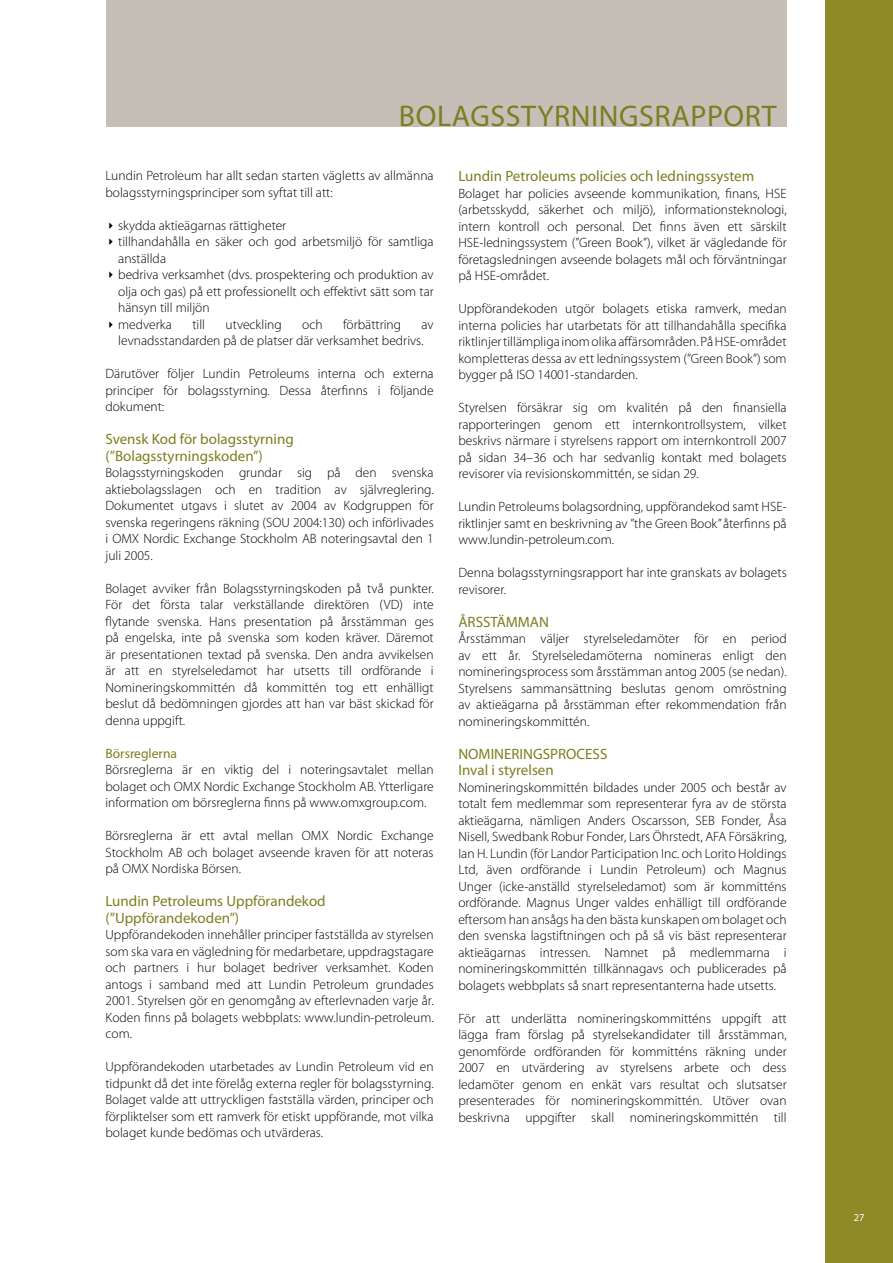
<style>
.page{position:relative;width:893px;height:1263px;background:#fff}
.page>*{position:absolute;margin:0;border:0;box-sizing:border-box;transform-origin:0 0}
.t1{font:30px "Myriad Pro";letter-spacing:.02em;color:#7e7d21}
.t2{font:15px/16.5px "Myriad Pro";color:#7e7d21}
.t3{font:300 13.5px/16.5px "Myriad Pro";color:#000;text-align:justify}
.t4{font:13.5px "Myriad Pro";color:#7e7d21}
.t5{font:10.5px "Myriad Pro";color:#fff}
</style>
<div class="page">
<div style="left:825px;top:0;width:68px;height:1263px;background:#8d8a27"></div>
<div style="left:106px;top:0;width:681px;height:126px;background:#c6bfb8"></div>
<h1 class="t1" style="left:399px;top:98px;width:379px">BOLAGSSTYRNINGSRAPPORT</h1>
<p class="t3" style="left:105px;top:167px;width:330px">Lundin Petroleum har allt sedan starten vägletts av allmänna bolagsstyrningsprinciper som syftat till att:</p>
<p class="t3" style="left:105px;top:217px;width:182px">✔ skydda aktieägarnas rättigheter</p>
<p class="t3" style="left:118px;top:233px;width:317px;text-indent:-13px">✔ tillhandahålla en säker och god arbetsmiljö för samtliga anställda</p>
<p class="t3" style="left:118px;top:266px;width:317px;text-indent:-13px">✔ bedriva verksamhet (dvs. prospektering och produktion av olja och gas) på ett professionellt och effektivt sätt som tar hänsyn till miljön</p>
<p class="t3" style="left:105px;top:316px;width:68px">✔ medverka</p>
<p class="t3" style="left:192px;top:316px;width:14px">till</p>
<p class="t3" style="left:226px;top:316px;width:58px">utveckling</p>
<p class="t3" style="left:302px;top:316px;width:22px">och</p>
<p class="t3" style="left:343px;top:316px;width:60px">förbättring</p>
<p class="t3" style="left:118px;top:316px;width:317px;text-indent:303px">av levnadsstandarden på de platser där verksamhet bedrivs.</p>
<p class="t3" style="left:105px;top:365px;width:330px">Därutöver följer Lundin Petroleums interna och externa principer för bolagsstyrning. Dessa återfinns i följande dokument:</p>
<p class="t2" style="left:105px;top:431px;width:190px">Svensk Kod för bolagsstyrning (”Bolagsstyrningskoden”)</p>
<p class="t3" style="left:105px;top:464px;width:330px">Bolagsstyrningskoden grundar sig på den svenska aktiebolagsslagen och en tradition av självreglering.<br>Dokumentet utgavs i slutet av 2004 av Kodgruppen för svenska regeringens räkning (SOU 2004:130) och införlivades i OMX Nordic Exchange Stockholm AB noteringsavtal den 1 juli 2005.</p>
<p class="t3" style="left:105px;top:580px;width:330px">Bolaget avviker från Bolagsstyrningskoden på två punkter.<br>För det första talar verkställande direktören (VD) inte flytande svenska. Hans presentation på årsstämman ges på engelska, inte på svenska som koden kräver. Däremot är presentationen textad på svenska. Den andra avvikelsen är att en styrelseledamot har utsetts till ordförande i Nomineringskommittén då kommittén tog ett enhälligt beslut då bedömningen gjordes att han var bäst skickad för denna uppgift.</p>
<p class="t4" style="left:105px;top:745px;width:73px">Börsreglerna</p>
<p class="t3" style="left:105px;top:761px;width:330px">Börsreglerna är en viktig del i noteringsavtalet mellan bolaget och OMX Nordic Exchange Stockholm AB. Ytterligare information om börsreglerna finns på www.omxgroup.com.</p>
<p class="t3" style="left:105px;top:827px;width:330px">Börsreglerna är ett avtal mellan OMX Nordic Exchange Stockholm AB och bolaget avseende kraven för att noteras på OMX Nordiska Börsen.</p>
<p class="t2" style="left:105px;top:893px;width:222px">Lundin Petroleums Uppförandekod (”Uppförandekoden”)</p>
<p class="t3" style="left:105px;top:926px;width:330px">Uppförandekoden innehåller principer fastställda av styrelsen som ska vara en vägledning för medarbetare, uppdragstagare och partners i hur bolaget bedriver verksamhet. Koden antogs i samband med att Lundin Petroleum grundades 2001. Styrelsen gör en genomgång av efterlevnaden varje år.<br>Koden finns på bolagets webbplats: www.lundin-petroleum. com.</p>
<p class="t3" style="left:105px;top:1058px;width:330px">Uppförandekoden utarbetades av Lundin Petroleum vid en tidpunkt då det inte förelåg externa regler för bolagsstyrning.<br>Bolaget valde att uttryckligen fastställa värden, principer och förpliktelser som ett ramverk för etiskt uppförande, mot vilka bolaget kunde bedömas och utvärderas.</p>
<p class="t2" style="left:458px;top:168px;width:297px">Lundin Petroleums policies och ledningssystem</p>
<p class="t3" style="left:458px;top:185px;width:330px">Bolaget har policies avseende kommunikation, finans, HSE (arbetsskydd, säkerhet och miljö), informationsteknologi, intern kontroll och personal. Det finns även ett särskilt HSE-ledningssystem (”Green Book”), vilket är vägledande för företagsledningen avseende bolagets mål och förväntningar på HSE-området.</p>
<p class="t3" style="left:458px;top:300px;width:330px">Uppförandekoden utgör bolagets etiska ramverk, medan interna policies har utarbetats för att tillhandahålla specifika riktlinjer tillämpliga inom olika affärsområden. På HSE-området kompletteras dessa av ett ledningssystem (”Green Book”) som bygger på ISO 14001-standarden.</p>
<p class="t3" style="left:458px;top:399px;width:330px">Styrelsen försäkrar sig om kvalitén på den finansiella rapporteringen genom ett internkontrollsystem, vilket beskrivs närmare i styrelsens rapport om internkontroll 2007 på sidan 34–36 och har sedvanlig kontakt med bolagets revisorer via revisionskommittén, se sidan 29.</p>
<p class="t3" style="left:458px;top:498px;width:330px">Lundin Petroleums bolagsordning, uppförandekod samt HSE&shy;riktlinjer samt en beskrivning av ”the Green Book” återfinns på www.lundin-petroleum.com.</p>
<p class="t3" style="left:458px;top:564px;width:330px">Denna bolagsstyrningsrapport har inte granskats av bolagets revisorer.</p>
<p class="t2" style="left:458px;top:613px;width:92px">ÅRSSTÄMMAN</p>
<p class="t3" style="left:458px;top:630px;width:330px">Årsstämman väljer styrelseledamöter för en period av ett år. Styrelseledamöterna nomineras enligt den nomineringsprocess som årsstämman antog 2005 (se nedan).<br>Styrelsens sammansättning beslutas genom omröstning av aktieägarna på årsstämman efter rekommendation från nomineringskommittén.</p>
<p class="t2" style="left:458px;top:745px;width:151px">NOMINERINGSPROCESS<br>Inval i styrelsen</p>
<p class="t3" style="left:458px;top:779px;width:330px">Nomineringskommittén bildades under 2005 och består av totalt fem medlemmar som representerar fyra av de största aktieägarna, nämligen Anders Oscarsson, SEB Fonder, Åsa Nisell, Swedbank Robur Fonder, Lars Öhrstedt, AFA Försäkring, Ian H. Lundin (för Landor Participation Inc. och Lorito Holdings Ltd, även ordförande i Lundin Petroleum) och Magnus Unger (icke-anställd styrelseledamot) som är kommitténs ordförande. Magnus Unger valdes enhälligt till ordförande eftersom han ansågs ha den bästa kunskapen om bolaget och den svenska lagstiftningen och på så vis bäst representerar aktieägarnas intressen. Namnet på medlemmarna i nomineringskommittén tillkännagavs och publicerades på bolagets webbplats så snart representanterna hade utsetts.</p>
<p class="t3" style="left:458px;top:1010px;width:330px">För att underlätta nomineringskommitténs uppgift att lägga fram förslag på styrelsekandidater till årsstämman, genomförde ordföranden för kommitténs räkning under 2007 en utvärdering av styrelsens arbete och dess ledamöter genom en enkät vars resultat och slutsatser presenterades för nomineringskommittén. Utöver ovan beskrivna uppgifter skall nomineringskommittén till</p>
<p class="t5" style="left:854px;top:1211px;width:12px">27</p>
</div>
